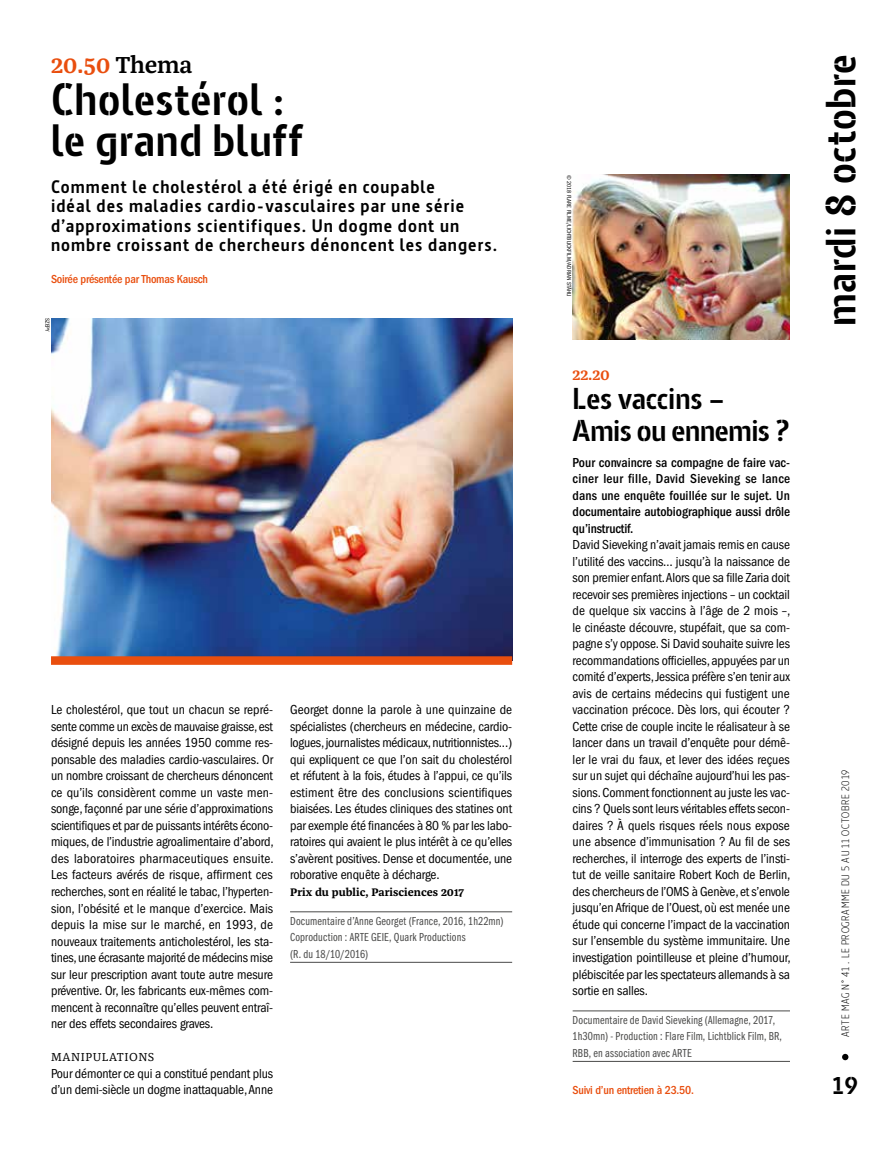
<style>
.page{position:relative;width:893px;height:1149px;background:#fff}
.page>*{position:absolute;margin:0;border:0;box-sizing:border-box;transform-origin:0 0}
.t1{font:700 45px/41.7px "Barna Stencil";letter-spacing:.015em;color:#000}
.t2{font:700 42px "Barna Stencil";letter-spacing:.015em;color:#000}
.t3{font:700 30px/32.7px "Barna Stencil";letter-spacing:-.01em;color:#000}
.t4{font:700 24.15px "Barna Stencil";color:#000}
.t5{font:600 24px "Franziska OT";letter-spacing:-.01em;color:#e94e0e}
.t6{font:700 18px/19.5px "Barna";letter-spacing:.06em;color:#000}
.t7{font:600 15.75px "Franziska OT";color:#e94e0e}
.t8{font:condensed 13.5px/16.5px "ITC Franklin Gothic Std";letter-spacing:-.01em;color:#000;text-align:justify}
.t9{font:500 condensed 13.5px/16.5px "ITC Franklin Gothic Std";letter-spacing:-.005em;color:#000;text-align:justify}
.t10{font:12px/16.5px "ITC Franklin Gothic Std Bk Cp";letter-spacing:.015em;color:#4a4a49}
.t11{font:500 condensed 12px "ITC Franklin Gothic Std";letter-spacing:-.02em;color:#e94e0e}
.t12{font:12px "Franziska OT";letter-spacing:.045em;color:#000}
.t13{font:700 11.25px "Franziska OT";color:#000}
.t14{font:300 10.5px "Barna";letter-spacing:.065em;color:#000}
.t15{font:condensed 6px "ITC Franklin Gothic Std";color:#000}
.s1{color:#000}
</style>
<div class="page">
<svg style="left:842px;top:1053px;width:6px;height:6px"></svg>
<img style="left:51px;top:318px;width:461px;height:338px">
<div style="left:51px;top:656px;width:461px;height:8px;background:#e94e0e"></div>
<hr style="left:290px;top:911px;width:222px;height:1px;background:#4a4a49">
<hr style="left:290px;top:961px;width:222px;height:1px;background:#4a4a49">
<hr style="left:573px;top:1010px;width:217px;height:1px;background:#4a4a49">
<hr style="left:573px;top:1060px;width:217px;height:1px;background:#4a4a49">
<img style="left:573px;top:174px;width:217px;height:165px">
<h3 class="t5" style="left:51px;top:51px;width:143px">20.50 <span class="s1">Thema</span></h3>
<h1 class="t1" style="left:51px;top:78px;width:254px">Cholestérol : le grand bluff</h1>
<h3 class="t6" style="left:51px;top:177px;width:448px">Comment le cholestérol a été érigé en coupable<br>idéal des maladies cardio-vasculaires par une série d’approximations scientifiques. Un dogme dont un nombre croissant de chercheurs dénoncent les dangers.</h3>
<p class="t11" style="left:51px;top:272px;width:159px">Soirée présentée par Thomas Kausch</p>
<p class="t15" style="left:51px;top:318px;width:15px;rotate:90deg">SZEPY</p>
<p class="t8" style="left:51px;top:701px;width:224px">Le cholestérol, que tout un chacun se repré&shy;sente comme un excès de mauvaise graisse, est désigné depuis les années 1950 comme res&shy;ponsable des maladies cardio-vasculaires. Or un nombre croissant de chercheurs dénoncent ce qu’ils considèrent comme un vaste men&shy;songe, façonné par une série d’approximations scientifiques et par de puissants intérêts écono&shy;miques, de l’industrie agroalimentaire d’abord, des laboratoires pharmaceutiques ensuite.<br>Les facteurs avérés de risque, affirment ces recherches, sont en réalité le tabac, l’hyperten&shy;sion, l’obésité et le manque d’exercice. Mais depuis la mise sur le marché, en 1993, de nouveaux traitements anticholestérol, les sta&shy;tines, une écrasante majorité de médecins mise sur leur prescription avant toute autre mesure préventive. Or, les fabricants eux-mêmes com&shy;mencent à reconnaître qu’elles peuvent entraî&shy;ner des effets secondaires graves.</p>
<p class="t12" style="left:51px;top:1049px;width:105px">MANIPULATIONS</p>
<p class="t8" style="left:51px;top:1064px;width:224px">Pour démonter ce qui a constitué pendant plus d’un demi-siècle un dogme inattaquable, Anne</p>
<p class="t8" style="left:290px;top:701px;width:224px">Georget donne la parole à une quinzaine de spécialistes (chercheurs en médecine, cardio&shy;logues, journalistes médicaux, nutritionnistes...) qui expliquent ce que l’on sait du cholestérol et réfutent à la fois, études à l’appui, ce qu’ils estiment être des conclusions scientifiques biaisées. Les études cliniques des statines ont par exemple été financées à 80 % par les labo&shy;ratoires qui avaient le plus intérêt à ce qu’elles s’avèrent positives. Dense et documentée, une roborative enquête à décharge.</p>
<p class="t13" style="left:290px;top:885px;width:176px">Prix du public, Parisciences 2017</p>
<p class="t10" style="left:290px;top:912px;width:215px">Documentaire d’Anne Georget (France, 2016, 1h22mn)<br>Coproduction : ARTE GEIE, Quark Productions<br>(R. du 18/10/2016)</p>
<p class="t15" style="left:572px;top:174px;width:124px;rotate:90deg">© 2018 FLARE FILME/LICHTBLICKFILM/ADRIAN STÄHLI</p>
<p class="t7" style="left:573px;top:365px;width:39px">22.20</p>
<h3 class="t3" style="left:573px;top:382px;width:219px">Les vaccins –<br>Amis ou ennemis ?</h3>
<p class="t9" style="left:573px;top:454px;width:219px">Pour convaincre sa compagne de faire vac&shy;ciner leur fille, David Sieveking se lance dans une enquête fouillée sur le sujet. Un documentaire autobiographique aussi drôle qu’instructif.</p>
<p class="t8" style="left:573px;top:536px;width:220px">David Sieveking n’avait jamais remis en cause l’utilité des vaccins… jusqu’à la naissance de son premier enfant. Alors que sa fille Zaria doit recevoir ses premières injections – un cocktail de quelque six vaccins à l’âge de 2 mois –, le cinéaste découvre, stupéfait, que sa com&shy;pagne s’y oppose. Si David souhaite suivre les recommandations officielles, appuyées par un comité d’experts, Jessica préfère s’en tenir aux avis de certains médecins qui fustigent une vaccination précoce. Dès lors, qui écouter ?<br>Cette crise de couple incite le réalisateur à se lancer dans un travail d’enquête pour démê&shy;ler le vrai du faux, et lever des idées reçues sur un sujet qui déchaîne aujourd’hui les pas&shy;sions. Comment fonctionnent au juste les vac&shy;cins ? Quels sont leurs véritables effets secon&shy;daires ? À quels risques réels nous expose une absence d’immunisation ? Au fil de ses recherches, il interroge des experts de l’insti&shy;tut de veille sanitaire Robert Koch de Berlin, des chercheurs de l’OMS à Genève, et s’envole jusqu’en Afrique de l’Ouest, où est menée une étude qui concerne l’impact de la vaccination sur l’ensemble du système immunitaire. Une investigation pointilleuse et pleine d’humour, plébiscitée par les spectateurs allemands à sa sortie en salles.</p>
<p class="t10" style="left:573px;top:1011px;width:211px">Documentaire de David Sieveking (Allemagne, 2017,<br>1h30mn) - Production : Flare Film, Lichtblick Film, BR,<br>RBB, en association avec ARTE</p>
<p class="t11" style="left:573px;top:1083px;width:123px">Suivi d’un entretien à 23.50.</p>
<h2 class="t2" style="left:815px;top:326px;width:274px;rotate:-90deg">mardi 8 octobre</h2>
<p class="t14" style="left:839px;top:1036px;width:268px;rotate:-90deg">ARTE MAG N° 41 . LE PROGRAMME DU 5 AU 11 OCTOBRE 2019</p>
<h3 class="t4" style="left:833px;top:1070px;width:27px">19</h3>
</div>
